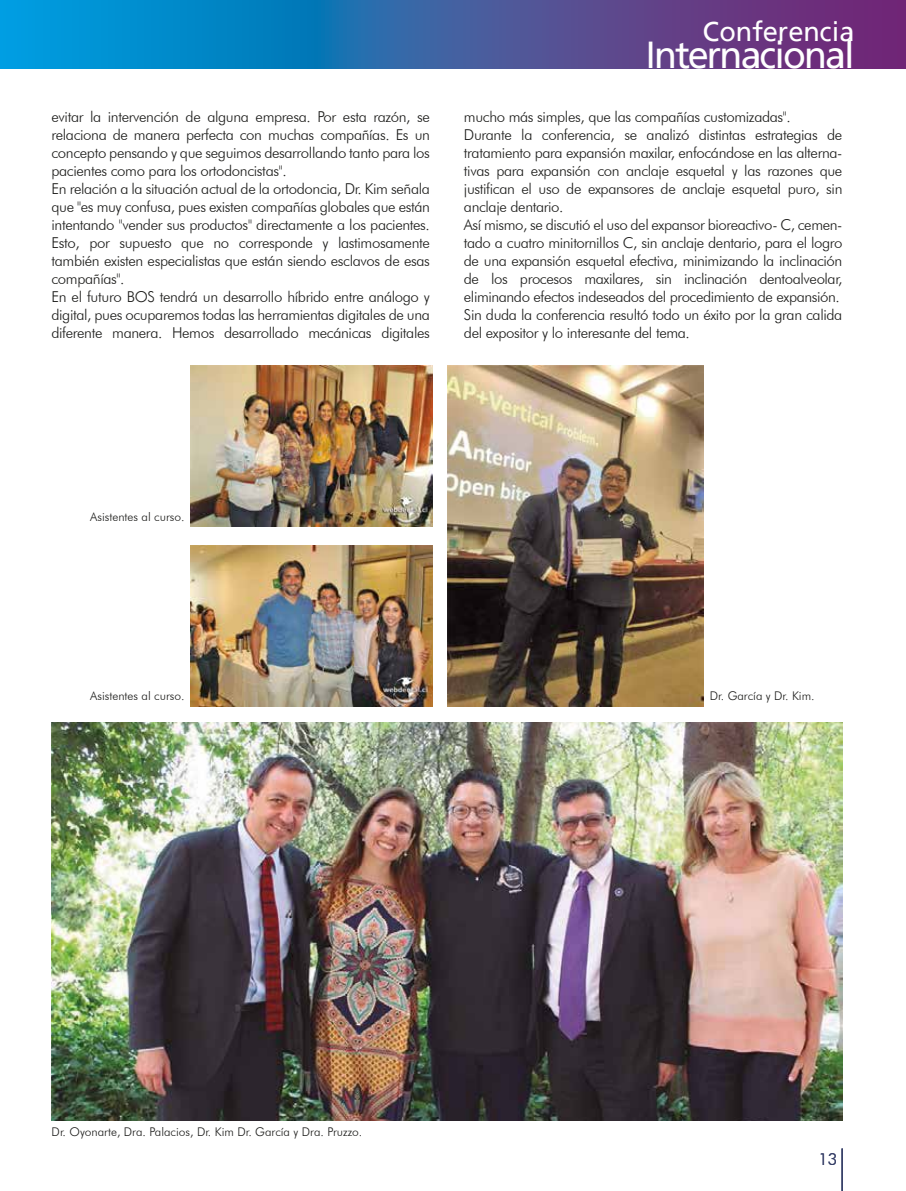
<style>
.page{position:relative;width:906px;height:1191px;background:#fff}
.page>*{position:absolute;margin:0;border:0;box-sizing:border-box;transform-origin:0 0}
.t1{font:37.5px "Frutiger Linotype";letter-spacing:-.05em;color:#fff}
.t2{font:27px "Frutiger Linotype";color:#fff}
.t3{font:300 16.5px "Futura BT";color:#384169}
.t4{font:300 15px/18px "Futura BT";letter-spacing:-.025em;color:#1d1d1b}
.t5{font:300 12px "Futura BT";color:#1d1d1b}
</style>
<div class="page">
<hr style="left:841px;top:1148px;width:2px;height:43px;background:#384169">
<img style="left:191px;top:365px;width:242px;height:162px">
<img style="left:191px;top:545px;width:242px;height:161px">
<img style="left:448px;top:365px;width:256px;height:341px">
<img style="left:52px;top:722px;width:791px;height:398px">
<svg style="left:0;top:0;width:906px;height:68px;background:#3661a5"></svg>
<p class="t4" style="left:51px;top:107px;width:380px">evitar la intervención de alguna empresa. Por esta razón, se relaciona de manera perfecta con muchas compañías. Es un concepto pensando y que seguimos desarrollando tanto para los pacientes como para los ortodoncistas".<br>En relación a la situación actual de la ortodoncia, Dr. Kim señala que "es muy confusa, pues existen compañías globales que están intentando "vender sus productos" directamente a los pacientes.<br>Esto, por supuesto que no corresponde y lastimosamente también existen especialistas que están siendo esclavos de esas compañías".<br>En el futuro BOS tendrá un desarrollo híbrido entre análogo y digital, pues ocuparemos todas las herramientas digitales de una diferente manera. Hemos desarrollado mecánicas digitales</p>
<h2 class="t2" style="left:703px;top:15px;width:153px">Conferencia</h2>
<h1 class="t1" style="left:645px;top:32px;width:210px">Internacional</h1>
<p class="t4" style="left:464px;top:107px;width:380px">mucho más simples, que las compañías customizadas".<br>Durante la conferencia, se analizó distintas estrategias de tratamiento para expansión maxilar, enfocándose en las alterna&shy;tivas para expansión con anclaje esquetal y las razones que justifican el uso de expansores de anclaje esquetal puro, sin anclaje dentario.<br>Así mismo, se discutió el uso del expansor bioreactivo- C, cemen&shy;tado a cuatro minitornillos C, sin anclaje dentario, para el logro de una expansión esquetal efectiva, minimizando la inclinación de los procesos maxilares, sin inclinación dentoalveolar, eliminando efectos indeseados del procedimiento de expansión.<br>Sin duda la conferencia resultó todo un éxito por la gran calida del expositor y lo interesante del tema.</p>
<p class="t5" style="left:90px;top:509px;width:96px">Asistentes al curso.</p>
<p class="t5" style="left:90px;top:688px;width:96px">Asistentes al curso.</p>
<p class="t5" style="left:710px;top:689px;width:106px">Dr. García y Dr. Kim.</p>
<p class="t5" style="left:52px;top:1124px;width:312px">Dr. Oyonarte, Dra. Palacios, Dr. Kim Dr. García y Dra. Pruzzo.</p>
<p class="t3" style="left:818px;top:1149px;width:21px">13</p>
</div>
